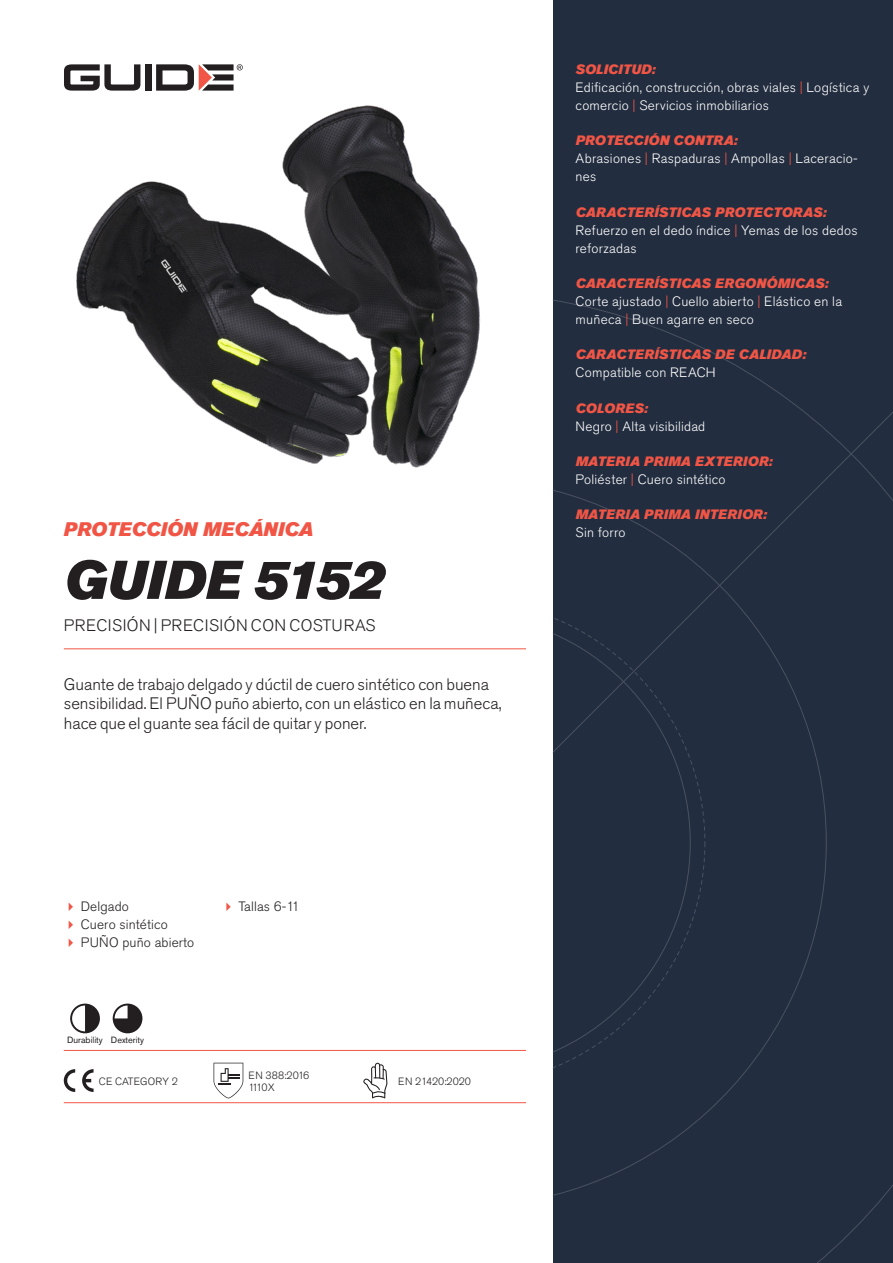
<style>
.page{position:relative;width:893px;height:1263px;background:#fff}
.page>*{position:absolute;margin:0;border:0;box-sizing:border-box;transform-origin:0 0}
.Rubrik{font:italic 54px "Akzidenz Grotesk Pro Super";color:#231f20}
.Överrubrik{font:italic 19.5px "Akzidenz Grotesk Pro Super";letter-spacing:-.005em;color:#f05545}
.Ingress{font:300 16.5px/19.8px "Akzidenz Grotesk Pro";color:#231f20}
.Product_-_AltSegment{font:300 16.5px "Akzidenz Grotesk Pro";letter-spacing:.03em;color:#231f20}
.Produkt_-_Brödtext{font:300 13.5px/18px "Akzidenz Grotesk Pro";letter-spacing:.02em;color:#fff}
.Produkt_-_Namn{font:italic 13.5px "Akzidenz Grotesk Pro Super";letter-spacing:.015em;color:#f05545}
.t1{font:300 13.5px "Akzidenz Grotesk Pro";letter-spacing:.01em;color:#231f20}
.t2{font:300 10.5px "Akzidenz Grotesk Pro";color:#231f20}
.Produkt_-_Egenskaper{font:9px "Akzidenz Grotesk Pro";color:#231f20}
.s1{color:#f05545}
</style>
<div class="page">
<div style="left:145px;top:64px;width:7px;height:27px;background:#231f20"></div>
<svg style="left:156px;top:64px;width:87px;height:27px"></svg>
<svg style="left:64px;top:64px;width:76px;height:27px"></svg>
<div style="left:553px;top:0;width:340px;height:1263px;background:#222d3f"></div>
<svg style="left:553px;top:300px;width:340px;height:963px"></svg>
<hr style="left:64px;top:1050px;width:462px;height:1px;background:#f05545">
<hr style="left:64px;top:1102px;width:462px;height:1px;background:#f05545">
<svg style="left:70px;top:1003px;width:30px;height:30px"></svg>
<svg style="left:113px;top:1003px;width:29px;height:30px"></svg>
<svg style="left:64px;top:1069px;width:11px;height:23px"></svg>
<svg style="left:82px;top:1069px;width:12px;height:23px"></svg>
<svg style="left:214px;top:1063px;width:29px;height:35px"></svg>
<svg style="left:363px;top:1063px;width:24px;height:35px"></svg>
<img style="left:76px;top:105px;width:404px;height:363px">
<hr style="left:64px;top:648px;width:462px;height:1px;background:#f05545">
<p class="Överrubrik" style="left:64px;top:517px;width:251px">PROTECCIÓN MECÁNICA</p>
<p class="Rubrik" style="left:64px;top:545px;width:322px">GUIDE 5152</p>
<p class="Product_-_AltSegment" style="left:64px;top:615px;width:313px">PRECISIÓN | PRECISIÓN CON COSTURAS</p>
<p class="Ingress" style="left:64px;top:674px;width:439px">Guante de trabajo delgado y dúctil de cuero sintético con buena sensibilidad. El PUÑO puño abierto, con un elástico en la muñeca, hace que el guante sea fácil de quitar y poner.</p>
<p class="t1" style="left:81px;top:898px;width:50px">Delgado</p>
<p class="t1" style="left:81px;top:916px;width:88px">Cuero sintético</p>
<p class="t1" style="left:81px;top:934px;width:115px">PUÑO puño abierto</p>
<p class="Produkt_-_Egenskaper" style="left:67px;top:1034px;width:37px">Durability</p>
<p class="Produkt_-_Egenskaper" style="left:111px;top:1034px;width:35px">Dexterity</p>
<p class="t2" style="left:99px;top:1074px;width:81px">CE CATEGORY 2</p>
<p class="t1" style="left:238px;top:898px;width:63px">Tallas 6-11</p>
<p class="t2" style="left:248px;top:1068px;width:62px">EN 388:2016</p>
<p class="t2" style="left:248px;top:1080px;width:28px">1110X</p>
<p class="t2" style="left:398px;top:1074px;width:74px">EN 21420:2020</p>
<p class="Produkt_-_Namn" style="left:576px;top:60px;width:81px">SOLICITUD:</p>
<p class="Produkt_-_Brödtext" style="left:576px;top:78px;width:295px">Edificación, construcción, obras viales <span class="s1">|</span> Logística y comercio <span class="s1">|</span> Servicios inmobiliarios</p>
<p class="Produkt_-_Namn" style="left:576px;top:132px;width:163px">PROTECCIÓN CONTRA:</p>
<p class="Produkt_-_Brödtext" style="left:576px;top:150px;width:284px">Abrasiones <span class="s1">|</span> Raspaduras <span class="s1">|</span> Ampollas <span class="s1">|</span> Laceracio&shy;nes</p>
<p class="Produkt_-_Namn" style="left:576px;top:203px;width:252px">CARACTERÍSTICAS PROTECTORAS:</p>
<p class="Produkt_-_Brödtext" style="left:576px;top:221px;width:283px">Refuerzo en el dedo índice <span class="s1">|</span> Yemas de los dedos reforzadas</p>
<p class="Produkt_-_Namn" style="left:576px;top:274px;width:254px">CARACTERÍSTICAS ERGONÓMICAS:</p>
<p class="Produkt_-_Brödtext" style="left:576px;top:292px;width:268px">Corte ajustado <span class="s1">|</span> Cuello abierto <span class="s1">|</span> Elástico en la muñeca <span class="s1">|</span> Buen agarre en seco</p>
<p class="Produkt_-_Namn" style="left:576px;top:346px;width:232px">CARACTERÍSTICAS DE CALIDAD:</p>
<p class="Produkt_-_Brödtext" style="left:576px;top:364px;width:142px">Compatible con REACH</p>
<p class="Produkt_-_Namn" style="left:576px;top:399px;width:74px">COLORES:</p>
<p class="Produkt_-_Brödtext" style="left:576px;top:417px;width:131px">Negro <span class="s1">|</span> Alta visibilidad</p>
<p class="Produkt_-_Namn" style="left:576px;top:452px;width:198px">MATERIA PRIMA EXTERIOR:</p>
<p class="Produkt_-_Brödtext" style="left:576px;top:470px;width:152px">Poliéster <span class="s1">|</span> Cuero sintético</p>
<p class="Produkt_-_Namn" style="left:576px;top:506px;width:193px">MATERIA PRIMA INTERIOR:</p>
<p class="Produkt_-_Brödtext" style="left:576px;top:524px;width:51px">Sin forro</p>
</div>
